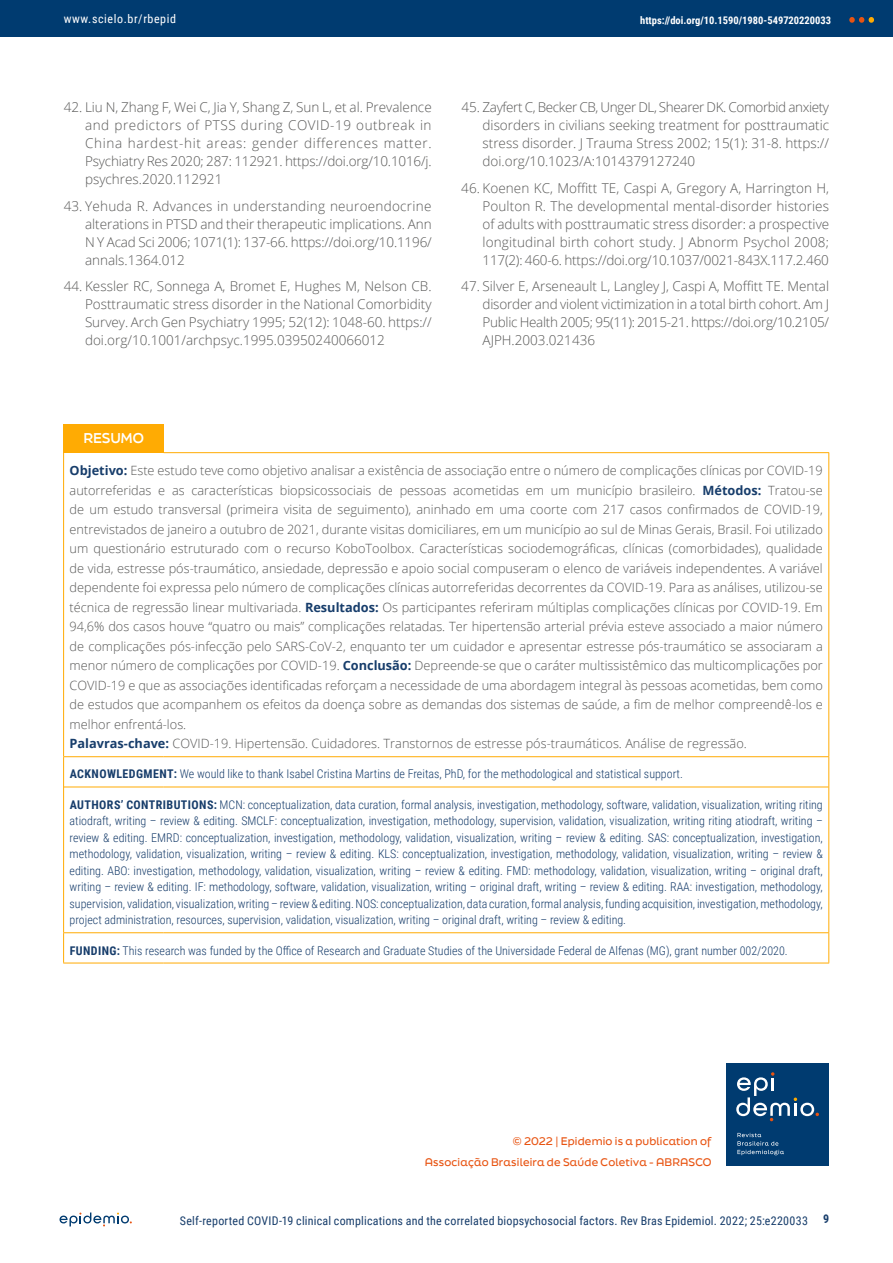
<style>
.page{position:relative;width:893px;height:1263px;background:#fff}
.page>*{position:absolute;margin:0;border:0;box-sizing:border-box;transform-origin:0 0}
.t1{font:300 13.5px/18px "Open Sans";color:#575756;text-align:justify}
.t2{font:700 13.5px "Final Six";letter-spacing:-.01em;color:#fff}
.t3{font:300 12.75px/19.5px "Open Sans";color:#575756}
.t4{font:300 12px/16.5px "Roboto Condensed";color:#173d6b;text-align:justify}
.t5{font:12px "Roboto Condensed";letter-spacing:.02em;color:#173d6b}
.t6{font:12px "Roboto Condensed";letter-spacing:.05em;color:#fff}
.t7{font:700 12px "Roboto Condensed";color:#173d6b}
.t8{font:500 10.5px/21px "Final Six";letter-spacing:.015em;color:#e85412;text-align:right}
.t9{font:700 10.5px "Roboto Condensed";color:#fff}
.s1{font-weight:700;color:#173d6b}
.s2{font-weight:700}
</style>
<div class="page">
<div style="left:0;top:0;width:893px;height:36px;background:#003b70"></div>
<svg style="left:849px;top:17px;width:25px;height:6px"></svg>
<svg style="left:60px;top:1212px;width:72px;height:14px"></svg>
<div style="left:726px;top:1063px;width:103px;height:103px;background:#003b70"></div>
<svg style="left:737px;top:1133px;width:47px;height:22px"></svg>
<svg style="left:736px;top:1072px;width:83px;height:49px"></svg>
<div style="left:64px;top:424px;width:100px;height:29px;background:#ffab03"></div>
<hr style="left:63px;top:453px;width:1px;height:303px;background:#ffab03">
<hr style="left:164px;top:452px;width:665px;height:1px;background:#ffab03">
<hr style="left:828px;top:453px;width:1px;height:303px;background:#ffab03">
<hr style="left:63px;top:757px;width:1px;height:30px;background:#ffab03">
<hr style="left:63px;top:787px;width:1px;height:145px;background:#ffab03">
<hr style="left:828px;top:757px;width:1px;height:30px;background:#ffab03">
<hr style="left:828px;top:787px;width:1px;height:145px;background:#ffab03">
<hr style="left:63px;top:756px;width:101px;height:1px;background:#ffab03">
<hr style="left:164px;top:756px;width:665px;height:1px;background:#ffab03">
<hr style="left:64px;top:787px;width:100px;height:1px;background:#ffab03">
<hr style="left:164px;top:787px;width:664px;height:1px;background:#ffab03">
<hr style="left:63px;top:932px;width:101px;height:1px;background:#ffab03">
<hr style="left:164px;top:932px;width:665px;height:1px;background:#ffab03">
<hr style="left:63px;top:933px;width:1px;height:30px;background:#ffab03">
<hr style="left:828px;top:933px;width:1px;height:30px;background:#ffab03">
<hr style="left:63px;top:963px;width:101px;height:1px;background:#ffab03">
<hr style="left:164px;top:963px;width:665px;height:1px;background:#ffab03">
<p class="t6" style="left:64px;top:10px;width:114px">www.scielo.br/rbepid</p>
<p class="t9" style="left:640px;top:12px;width:192px">https://doi.org/10.1590/1980-549720220033</p>
<p class="t1" style="left:85px;top:98px;width:348px;text-indent:-21px">42. Liu N, Zhang F, Wei C, Jia Y, Shang Z, Sun L, et al. Prevalence and predictors of PTSS during COVID-19 outbreak in China hardest-hit areas: gender differences matter.<br>Psychiatry Res 2020; 287: 112921. https://doi.org/10.1016/j. psychres.2020.112921</p>
<p class="t1" style="left:85px;top:197px;width:348px;text-indent:-21px">43. Yehuda R. Advances in understanding neuroendocrine alterations in PTSD and their therapeutic implications. Ann N Y Acad Sci 2006; 1071(1): 137-66. https://doi.org/10.1196/ annals.1364.012</p>
<p class="t1" style="left:85px;top:277px;width:348px;text-indent:-21px">44. Kessler RC, Sonnega A, Bromet E, Hughes M, Nelson CB.<br>Posttraumatic stress disorder in the National Comorbidity Survey. Arch Gen Psychiatry 1995; 52(12): 1048-60. https:// doi.org/10.1001/archpsyc.1995.03950240066012</p>
<p class="t1" style="left:483px;top:98px;width:348px;text-indent:-21px">45. Zayfert C, Becker CB, Unger DL, Shearer DK. Comorbid anxiety disorders in civilians seeking treatment for posttraumatic stress disorder. J Trauma Stress 2002; 15(1): 31-8. https:// doi.org/10.1023/A:1014379127240</p>
<p class="t1" style="left:483px;top:179px;width:348px;text-indent:-21px">46. Koenen KC, Moffitt TE, Caspi A, Gregory A, Harrington H, Poulton R. The developmental mental-disorder histories of adults with posttraumatic stress disorder: a prospective longitudinal birth cohort study. J Abnorm Psychol 2008; 117(2): 460-6. https://doi.org/10.1037/0021-843X.117.2.460</p>
<p class="t1" style="left:483px;top:277px;width:348px;text-indent:-21px">47. Silver E, Arseneault L, Langley J, Caspi A, Moffitt TE. Mental disorder and violent victimization in a total birth cohort. Am J Public Health 2005; 95(11): 2015-21. https://doi.org/10.2105/ AJPH.2003.021436</p>
<p class="t2" style="left:83px;top:428px;width:62px">RESUMO</p>
<p class="t3" style="left:70px;top:460px;width:755px"><span class="s1">Objetivo:</span> Este estudo teve como objetivo analisar a existência de associação entre o número de complicações clínicas por COVID-19 autorreferidas e as características biopsicossociais de pessoas acometidas em um município brasileiro. <span class="s1">Métodos:</span> Tratou-se de um estudo transversal (primeira visita de seguimento), aninhado em uma coorte com 217 casos confirmados de COVID-19, entrevistados de janeiro a outubro de 2021, durante visitas domiciliares, em um município ao sul de Minas Gerais, Brasil. Foi utilizado um questionário estruturado com o recurso KoboToolbox. Características sociodemográficas, clínicas (comorbidades), qualidade de vida, estresse pós-traumático, ansiedade, depressão e apoio social compuseram o elenco de variáveis independentes. A variável dependente foi expressa pelo número de complicações clínicas autorreferidas decorrentes da COVID-19. Para as análises, utilizou-se técnica de regressão linear multivariada. <span class="s1">Resultados:</span> Os participantes referiram múltiplas complicações clínicas por COVID-19. Em 94,6% dos casos houve “quatro ou mais” complicações relatadas. Ter hipertensão arterial prévia esteve associado a maior número de complicações pós-infecção pelo SARS-CoV-2, enquanto ter um cuidador e apresentar estresse pós-traumático se associaram a menor número de complicações por COVID-19. <span class="s1">Conclusão:</span> Depreende-se que o caráter multissistêmico das multicomplicações por COVID-19 e que as associações identificadas reforçam a necessidade de uma abordagem integral às pessoas acometidas, bem como de estudos que acompanhem os efeitos da doença sobre as demandas dos sistemas de saúde, a fim de melhor compreendê-los e melhor enfrentá-los.<br><span class="s1">Palavras-chave:</span> COVID-19. Hipertensão. Cuidadores. Transtornos de estresse pós-traumáticos. Análise de regressão.</p>
<p class="t4" style="left:70px;top:765px;width:615px"><span class="s2">ACKNOWLEDGMENT:</span> We would like to thank Isabel Cristina Martins de Freitas, PhD, for the methodological and statistical support.</p>
<p class="t4" style="left:70px;top:796px;width:755px"><span class="s2">AUTHORS’ CONTRIBUTIONS:</span> MCN: conceptualization, data curation, formal analysis, investigation, methodology, software, validation, visualization, writing riting atiodraft, writing – review &amp; editing. SMCLF: conceptualization, investigation, methodology, supervision, validation, visualization, writing riting atiodraft, writing – review &amp; editing. EMRD: conceptualization, investigation, methodology, validation, visualization, writing – review &amp; editing. SAS: conceptualization, investigation, methodology, validation, visualization, writing – review &amp; editing. KLS: conceptualization, investigation, methodology, validation, visualization, writing – review &amp; editing. ABO: investigation, methodology, validation, visualization, writing – review &amp; editing. FMD: methodology, validation, visualization, writing – original draft, writing – review &amp; editing. IF: methodology, software, validation, visualization, writing – original draft, writing – review &amp; editing. RAA: investigation, methodology, supervision, validation, visualization, writing – review &amp; editing. NOS: conceptualization, data curation, formal analysis, funding acquisition, investigation, methodology, project administration, resources, supervision, validation, visualization, writing – original draft, writing – review &amp; editing.</p>
<p class="t4" style="left:70px;top:941px;width:719px"><span class="s2">FUNDING:</span> This research was funded by the Office of Research and Graduate Studies of the Universidade Federal de Alfenas (MG), grant number 002/2020.</p>
<p class="t8" style="left:425px;top:1130px;width:288px">© 2022 | Epidemio is a publication of<br>Associação Brasileira de Saúde Coletiva - ABRASCO</p>
<p class="t5" style="left:180px;top:1212px;width:630px">Self-reported COVID-19 clinical complications and the correlated biopsychosocial factors. Rev Bras Epidemiol. 2022; 25:e220033</p>
<p class="t7" style="left:823px;top:1211px;width:8px">9</p>
</div>
